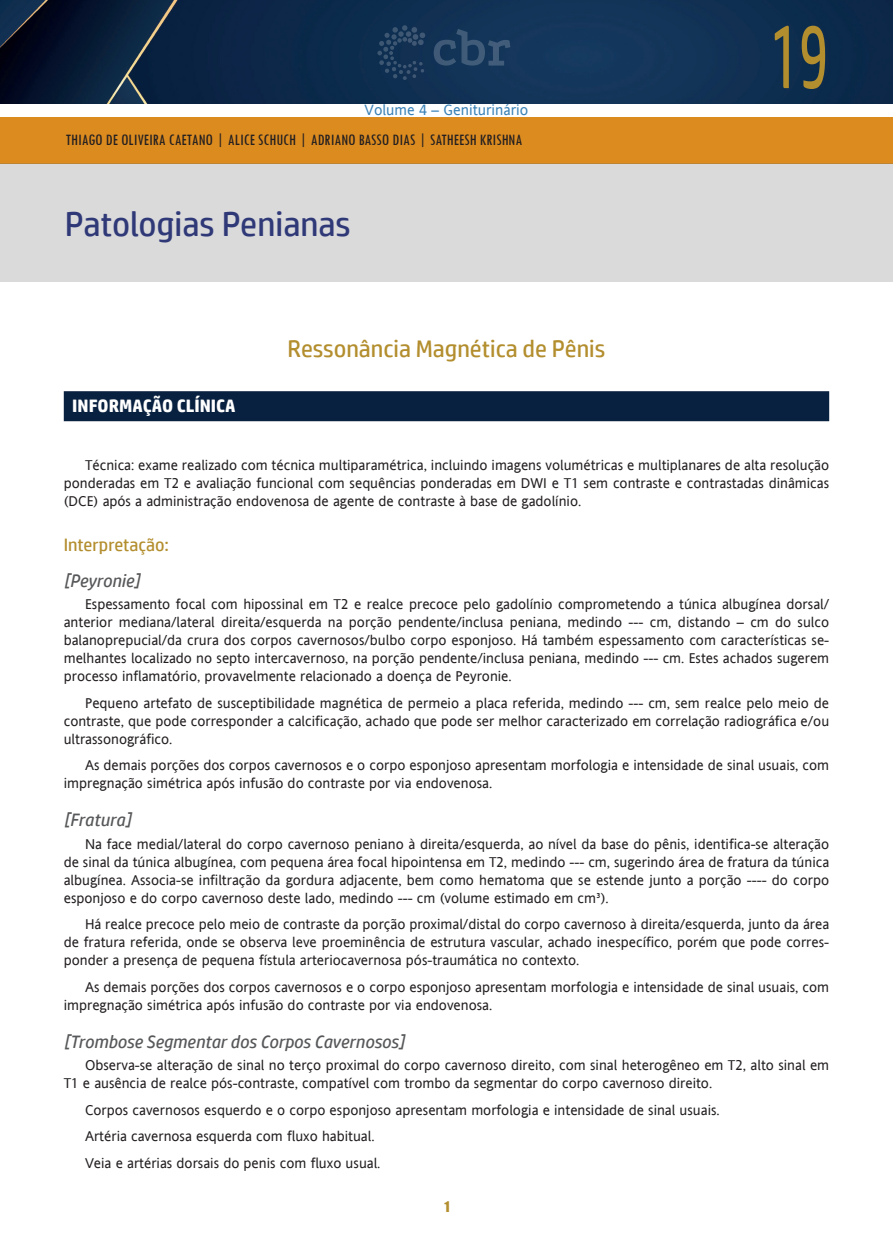
<style>
.page{position:relative;width:893px;height:1234px;background:#fff}
.page>*{position:absolute;margin:0;border:0;box-sizing:border-box;transform-origin:0 0}
.numero_capitulo{font:90px "HP Simplified";color:#b38e2e;scale:.6 1}
.titulo_capitulo{font:34.5px "HP Simplified";color:#2f3977}
.peso_02{font:24px "HP Simplified";color:#b38e2e}
.peso_03{font:italic 18px "HP Simplified";color:#57585a}
.peso_01{font:700 18px "HP Simplified";color:#fff}
.peso_02-2{font:18px "HP Simplified";color:#b38e2e}
.autores{font:condensed 16.5px "Tw Cen";color:#231f20}
.t1{font:15px "Andale Sansfor VST";color:#3981b6}
.t2{font:14.25px/18px "Andale Sansfor VST";color:#231f20;text-align:justify}
.cabeco{font:13.5px "Impact";color:#b38e2e}
</style>
<div class="page">
<img style="left:0;top:0;width:893px;height:103px">
<div style="left:0;top:117px;width:893px;height:46px;background:#dc8b1f"></div>
<div style="left:0;top:163px;width:893px;height:119px;background:#dadadb"></div>
<svg style="left:434px;top:29px;width:76px;height:37px;background:#224263"></svg>
<svg style="left:377px;top:25px;width:48px;height:55px;background:#1a3859"></svg>
<div style="left:64px;top:391px;width:765px;height:30px;background:#092140"></div>
<p class="t1" style="left:365px;top:100px;width:165px">Volume 4 – Geniturinário</p>
<p class="autores" style="left:66px;top:129px;width:458px">THIAGO DE OLIVEIRA CAETANO | ALICE SCHUCH | ADRIANO BASSO DIAS | SATHEESH KRISHNA</p>
<p class="titulo_capitulo" style="left:65px;top:204px;width:287px">Patologias Penianas</p>
<p class="peso_01" style="left:72px;top:395px;width:165px">INFORMAÇÃO CLÍNICA</p>
<p class="peso_02" style="left:288px;top:335px;width:319px">Ressonância Magnética de Pênis</p>
<p class="numero_capitulo" style="left:770px;top:5px;width:98px">19</p>
<p class="t2" style="left:64px;top:455px;width:767px;text-indent:21px">Técnica: exame realizado com técnica multiparamétrica, incluindo imagens volumétricas e multiplanares de alta resolução ponderadas em T2 e avaliação funcional com sequências ponderadas em DWI e T1 sem contraste e contrastadas dinâmicas (DCE) após a administração endovenosa de agente de contraste à base de gadolínio.</p>
<p class="peso_02-2" style="left:64px;top:534px;width:107px">Interpretação:</p>
<p class="peso_03" style="left:64px;top:570px;width:78px">[Peyronie]</p>
<p class="t2" style="left:64px;top:595px;width:767px;text-indent:21px">Espessamento focal com hipossinal em T2 e realce precoce pelo gadolínio comprometendo a túnica albugínea dorsal/ anterior mediana/lateral direita/esquerda na porção pendente/inclusa peniana, medindo --- cm, distando – cm do sulco balanoprepucial/da crura dos corpos cavernosos/bulbo corpo esponjoso. Há também espessamento com características se&shy;melhantes localizado no septo intercavernoso, na porção pendente/inclusa peniana, medindo --- cm. Estes achados sugerem processo inflamatório, provavelmente relacionado a doença de Peyronie.</p>
<p class="t2" style="left:64px;top:693px;width:767px;text-indent:21px">Pequeno artefato de susceptibilidade magnética de permeio a placa referida, medindo --- cm, sem realce pelo meio de contraste, que pode corresponder a calcificação, achado que pode ser melhor caracterizado em correlação radiográfica e/ou ultrassonográfico.</p>
<p class="t2" style="left:64px;top:756px;width:767px;text-indent:21px">As demais porções dos corpos cavernosos e o corpo esponjoso apresentam morfologia e intensidade de sinal usuais, com impregnação simétrica após infusão do contraste por via endovenosa.</p>
<p class="peso_03" style="left:64px;top:809px;width:69px">[Fratura]</p>
<p class="t2" style="left:64px;top:834px;width:767px;text-indent:21px">Na face medial/lateral do corpo cavernoso peniano à direita/esquerda, ao nível da base do pênis, identifica-se alteração de sinal da túnica albugínea, com pequena área focal hipointensa em T2, medindo --- cm, sugerindo área de fratura da túnica albugínea. Associa-se infiltração da gordura adjacente, bem como hematoma que se estende junto a porção ---- do corpo esponjoso e do corpo cavernoso deste lado, medindo --- cm (volume estimado em cm³).</p>
<p class="t2" style="left:64px;top:914px;width:767px;text-indent:21px">Há realce precoce pelo meio de contraste da porção proximal/distal do corpo cavernoso à direita/esquerda, junto da área de fratura referida, onde se observa leve proeminência de estrutura vascular, achado inespecífico, porém que pode corres&shy;ponder a presença de pequena fístula arteriocavernosa pós-traumática no contexto.</p>
<p class="t2" style="left:64px;top:977px;width:767px;text-indent:21px">As demais porções dos corpos cavernosos e o corpo esponjoso apresentam morfologia e intensidade de sinal usuais, com impregnação simétrica após infusão do contraste por via endovenosa.</p>
<p class="peso_03" style="left:64px;top:1031px;width:342px">[Trombose Segmentar dos Corpos Cavernosos]</p>
<p class="t2" style="left:64px;top:1055px;width:767px;text-indent:21px">Observa-se alteração de sinal no terço proximal do corpo cavernoso direito, com sinal heterogêneo em T2, alto sinal em<br>T1 e ausência de realce pós-contraste, compatível com trombo da segmentar do corpo cavernoso direito.</p>
<p class="t2" style="left:85px;top:1100px;width:636px">Corpos cavernosos esquerdo e o corpo esponjoso apresentam morfologia e intensidade de sinal usuais.</p>
<p class="t2" style="left:85px;top:1126px;width:291px">Artéria cavernosa esquerda com fluxo habitual.</p>
<p class="t2" style="left:85px;top:1153px;width:297px">Veia e artérias dorsais do penis com fluxo usual.</p>
<p class="cabeco" style="left:444px;top:1196px;width:7px">1</p>
</div>
